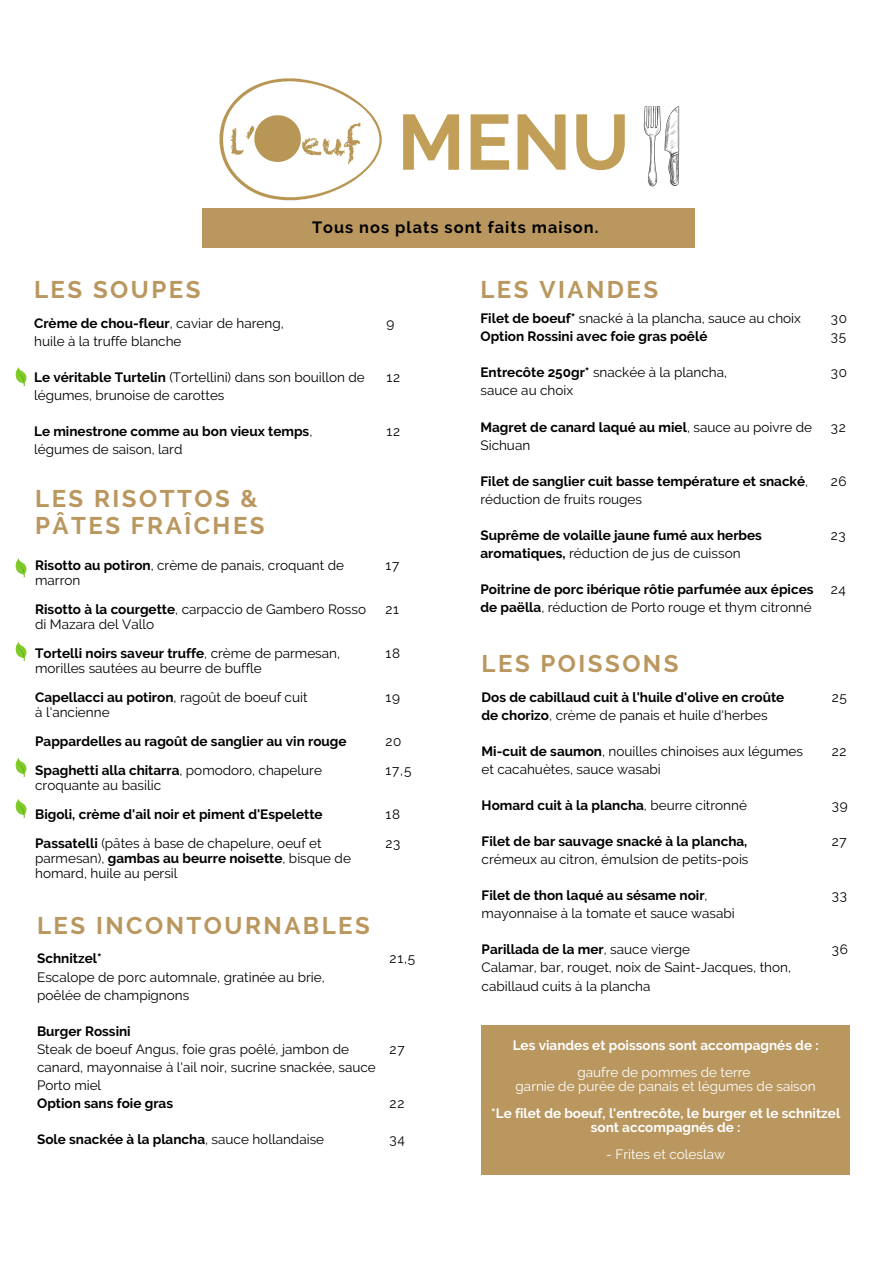
<style>
.page{position:relative;width:894px;height:1264px;background:#fff}
.page>*{position:absolute;margin:0;border:0;box-sizing:border-box;transform-origin:0 0}
.t1{font:700 78px "Raleway";color:#c29f58}
.t2{font:700 24px "Raleway";letter-spacing:.105em;color:#ba975f}
.t3{font:700 16.35px "Raleway";letter-spacing:.065em;color:#000}
.t4{font:13.5px/14.7px "Raleway";color:#000}
.t5{font:700 13.5px/18px "Raleway";color:#000}
.t6{font:700 13.5px/13.5px "Raleway";color:#fff;text-align:center}
.t7{font:13.5px "Raleway";color:#fff}
.s1{font-weight:400}
.s2{font-weight:700}
</style>
<div class="page">
<svg style="left:643px;top:106px;width:36px;height:81px"></svg>
<div style="left:202px;top:208px;width:492px;height:39px;background:#ba975f"></div>
<img style="left:202px;top:78px;width:211px;height:170px">
<div style="left:481px;top:1024px;width:368px;height:150px;background:#ba975f"></div>
<svg style="left:15px;top:558px;width:12px;height:19px"></svg>
<svg style="left:15px;top:642px;width:12px;height:19px"></svg>
<svg style="left:15px;top:758px;width:12px;height:19px"></svg>
<svg style="left:15px;top:799px;width:12px;height:19px"></svg>
<svg style="left:15px;top:367px;width:12px;height:19px"></svg>
<p class="t1" style="left:397px;top:96px;width:234px">MENU</p>
<p class="t3" style="left:312px;top:218px;width:288px">Tous nos plats sont faits maison.</p>
<p class="t2" style="left:34px;top:276px;width:168px">LES SOUPES</p>
<p class="t5" style="left:34px;top:314px;width:251px">Crème de chou-fleur<span class="s1">, caviar de hareng,</span></p>
<p class="t4" style="left:34px;top:334px;width:149px">huile à la truffe blanche</p>
<p class="t4" style="left:34px;top:368px;width:332px;line-height:18px"><span class="s2">Le véritable Turtelin</span> (Tortellini) dans son bouillon de légumes, brunoise de carottes</p>
<p class="t5" style="left:34px;top:422px;width:280px">Le minestrone comme au bon vieux temps<span class="s1">,</span></p>
<p class="t4" style="left:34px;top:442px;width:150px">légumes de saison, lard</p>
<p class="t2" style="left:35px;top:484px;width:224px">LES RISOTTOS &amp;</p>
<p class="t2" style="left:35px;top:511px;width:231px">PÂTES FRAÎCHES</p>
<p class="t4" style="left:35px;top:558px;width:310px"><span class="s2">Risotto au potiron</span>, crème de panais, croquant de marron</p>
<p class="t4" style="left:35px;top:602px;width:332px"><span class="s2">Risotto à la courgette</span>, carpaccio de Gambero Rosso</p>
<p class="t4" style="left:35px;top:616px;width:120px">di Mazara del Vallo</p>
<p class="t4" style="left:35px;top:646px;width:306px"><span class="s2">Tortelli noirs saveur truffe</span>, crème de parmesan, morilles sautées au beurre de buffle</p>
<p class="t5" style="left:35px;top:688px;width:274px">Capellacci au potiron<span class="s1">, ragoût de boeuf cuit</span></p>
<p class="t4" style="left:35px;top:704px;width:76px">à l'ancienne</p>
<p class="t5" style="left:35px;top:732px;width:313px">Pappardelles au ragoût de sanglier au vin rouge</p>
<p class="t4" style="left:35px;top:763px;width:288px"><span class="s2">Spaghetti alla chitarra</span>, pomodoro, chapelure croquante au basilic</p>
<p class="t5" style="left:35px;top:805px;width:289px">Bigoli, crème d'ail noir et piment d'Espelette</p>
<p class="t4" style="left:35px;top:836px;width:317px"><span class="s2">Passatelli</span> (pâtes à base de chapelure, oeuf et parmesan), <span class="s2">gambas au beurre noisette</span>, bisque de homard, huile au persil</p>
<p class="t4" style="left:386px;top:316px;width:9px">9</p>
<p class="t4" style="left:386px;top:370px;width:15px">12</p>
<p class="t4" style="left:386px;top:424px;width:15px">12</p>
<p class="t4" style="left:385px;top:558px;width:15px">17</p>
<p class="t4" style="left:385px;top:602px;width:15px">21</p>
<p class="t4" style="left:385px;top:646px;width:16px">18</p>
<p class="t4" style="left:385px;top:690px;width:16px">19</p>
<p class="t4" style="left:385px;top:734px;width:18px">20</p>
<p class="t4" style="left:385px;top:763px;width:28px">17,5</p>
<p class="t4" style="left:385px;top:807px;width:16px">18</p>
<p class="t4" style="left:385px;top:836px;width:17px">23</p>
<p class="t2" style="left:37px;top:910px;width:334px">LES INCONTOURNABLES</p>
<p class="t5" style="left:37px;top:949px;width:66px">Schnitzel*</p>
<p class="t4" style="left:37px;top:969px;width:289px">Escalope de porc automnale, gratinée au brie,</p>
<p class="t4" style="left:37px;top:987px;width:154px">poêlée de champignons</p>
<p class="t5" style="left:37px;top:1021px;width:95px">Burger Rossini</p>
<p class="t4" style="left:37px;top:1039px;width:340px;line-height:18px">Steak de boeuf Angus, foie gras poêlé, jambon de canard, mayonnaise à l'ail noir, sucrine snackée, sauce<br>Porto miel</p>
<p class="t5" style="left:37px;top:1093px;width:137px">Option sans foie gras</p>
<p class="t5" style="left:37px;top:1129px;width:288px">Sole snackée à la plancha<span class="s1">, sauce hollandaise</span></p>
<p class="t4" style="left:389px;top:951px;width:27px">21,5</p>
<p class="t4" style="left:389px;top:1041px;width:17px">27</p>
<p class="t4" style="left:389px;top:1095px;width:16px">22</p>
<p class="t4" style="left:389px;top:1131px;width:17px">34</p>
<p class="t2" style="left:480px;top:276px;width:179px">LES VIANDES</p>
<p class="t4" style="left:480px;top:311px;width:322px"><span class="s2">Filet de boeuf*</span> snacké à la plancha, sauce au choix</p>
<p class="t5" style="left:480px;top:327px;width:228px">Option Rossini avec foie gras poêlé</p>
<p class="t4" style="left:480px;top:365px;width:248px"><span class="s2">Entrecôte 250gr*</span> snackée à la plancha,</p>
<p class="t4" style="left:480px;top:383px;width:94px">sauce au choix</p>
<p class="t5" style="left:480px;top:418px;width:333px">Magret de canard laqué au miel<span class="s1">, sauce au poivre de<br>Sichuan</span></p>
<p class="t5" style="left:480px;top:472px;width:329px">Filet de sanglier cuit basse température et snacké<span class="s1">, réduction de fruits rouges</span></p>
<p class="t5" style="left:480px;top:526px;width:283px">Suprême de volaille jaune fumé aux herbes aromatiques, <span class="s1">réduction de jus de cuisson</span></p>
<p class="t5" style="left:480px;top:580px;width:334px">Poitrine de porc ibérique rôtie parfumée aux épices de paëlla<span class="s1">, réduction de Porto rouge et thym citronné</span></p>
<p class="t2" style="left:481px;top:650px;width:198px">LES POISSONS</p>
<p class="t5" style="left:481px;top:688px;width:304px">Dos de cabillaud cuit à l'huile d'olive en croûte</p>
<p class="t4" style="left:481px;top:708px;width:287px"><span class="s2">de chorizo</span>, crème de panais et huile d'herbes</p>
<p class="t4" style="left:481px;top:744px;width:323px"><span class="s2">Mi-cuit de saumon</span>, nouilles chinoises aux légumes</p>
<p class="t4" style="left:481px;top:762px;width:181px">et cacahuètes, sauce wasabi</p>
<p class="t5" style="left:481px;top:796px;width:267px">Homard cuit à la plancha<span class="s1">, beurre citronné</span></p>
<p class="t5" style="left:481px;top:832px;width:267px">Filet de bar sauvage snacké à la plancha,</p>
<p class="t4" style="left:481px;top:852px;width:268px">crémeux au citron, émulsion de petits-pois</p>
<p class="t5" style="left:481px;top:886px;width:227px">Filet de thon laqué au sésame noir<span class="s1">,</span></p>
<p class="t4" style="left:481px;top:906px;width:254px">mayonnaise à la tomate et sauce wasabi</p>
<p class="t5" style="left:481px;top:940px;width:210px">Parillada de la mer<span class="s1">, sauce vierge</span></p>
<p class="t4" style="left:481px;top:958px;width:311px;line-height:18px">Calamar, bar, rouget, noix de Saint-Jacques, thon, cabillaud cuits à la plancha</p>
<p class="t4" style="left:830px;top:311px;width:18px">30</p>
<p class="t4" style="left:830px;top:329px;width:17px">35</p>
<p class="t4" style="left:830px;top:365px;width:18px">30</p>
<p class="t4" style="left:830px;top:419px;width:17px">32</p>
<p class="t4" style="left:830px;top:473px;width:18px">26</p>
<p class="t4" style="left:830px;top:527px;width:17px">23</p>
<p class="t4" style="left:830px;top:581px;width:17px">24</p>
<p class="t4" style="left:831px;top:690px;width:17px">25</p>
<p class="t4" style="left:831px;top:744px;width:16px">22</p>
<p class="t4" style="left:831px;top:798px;width:17px">39</p>
<p class="t4" style="left:831px;top:834px;width:17px">27</p>
<p class="t4" style="left:831px;top:888px;width:17px">33</p>
<p class="t4" style="left:831px;top:942px;width:18px">36</p>
<p class="t6" style="left:512px;top:1038px;width:307px">Les viandes et poissons sont accompagnés de :</p>
<p class="t7" style="left:577px;top:1064px;width:174px">gaufre de pommes de terre</p>
<p class="t7" style="left:515px;top:1078px;width:301px">garnie de purée de panais et légumes de saison</p>
<p class="t6" style="left:491px;top:1106px;width:350px">*Le filet de boeuf, l'entrecôte, le burger et le schnitzel sont accompagnés de :</p>
<p class="t7" style="left:606px;top:1145px;width:120px">- Frites et coleslaw</p>
</div>
